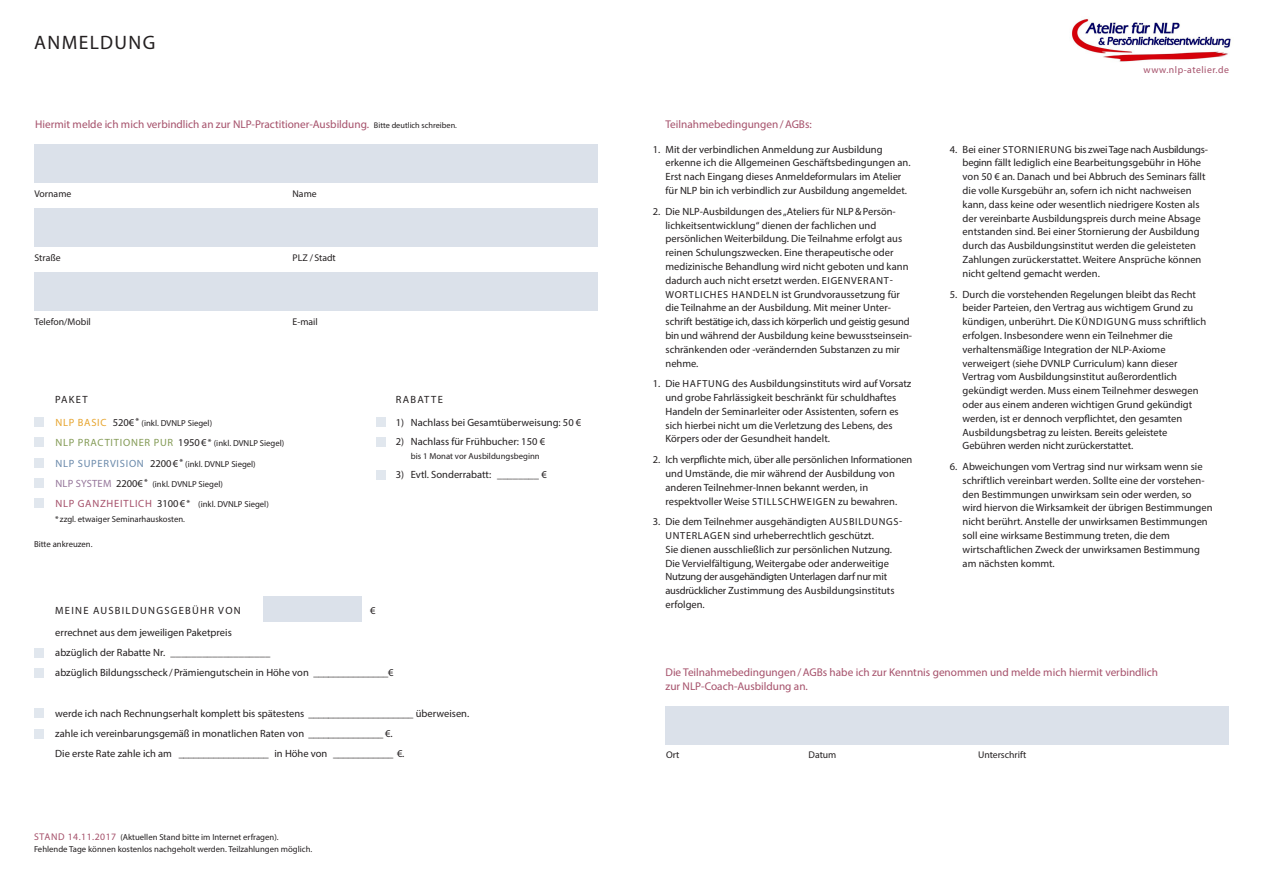
<style>
.page{position:relative;width:1263px;height:893px;background:#fff}
.page>*{position:absolute;margin:0;border:0;box-sizing:border-box;transform-origin:0 0}
.t1{font:19.5px "Myriad Pro";letter-spacing:.07em;color:#231f20}
.Formular_Typo{font:11.25px/13.5px "Myriad Pro";color:#a5506a}
.AGBs{font:10.5px/13.8px "Myriad Pro";color:#231f20}
.Formular_Typo_2{font:10.5px "Myriad Pro";color:#231f20}
.AGBs-2{font:10.5px "Myriad Pro";letter-spacing:.07em;color:#849b56}
.Absatzformat_1{font:10.5px "Myriad Pro";letter-spacing:.12em;color:#231f20}
.Formular_Typo-2{font:9.75px "Myriad Pro";color:#231f20}
.NLP_Übersicht{font:9.75px "Myriad Pro";letter-spacing:.05em;color:#a5506a}
.AGBs-3{font:8.7px "Myriad Pro";color:#231f20}
.NLP_Erläuterung{font:8.7px/12.8px "Myriad Pro";color:#231f20}
.Formular_Typo_2-2{font:8.7px "Myriad Pro";color:#231f20}
.s1{font-size:8.25px;color:#231f20}
.s2{font-size:10.5px;color:#e7a52f}
.s3{font-size:10.5px}
.s4{color:#231f20}
.s5{font-size:9px;color:#231f20}
.s6{font-size:8.7px;color:#231f20}
.s7{font-size:10.5px;color:#6a89aa}
.s8{font-size:10.5px;color:#95769a}
.s9{font-size:10.5px;color:#a5506a}
.s10{font-size:9.75px;color:#a5506a}
.s11{font-size:10.2px}
</style>
<div class="page">
<div style="left:34px;top:145px;width:563px;height:38px;background:#dbe1ea"></div>
<div style="left:34px;top:208px;width:563px;height:39px;background:#dbe1ea"></div>
<div style="left:34px;top:272px;width:563px;height:38px;background:#dbe1ea"></div>
<div style="left:34px;top:418px;width:9px;height:9px;background:#e1e7ee"></div>
<div style="left:34px;top:438px;width:9px;height:9px;background:#e1e7ee"></div>
<div style="left:34px;top:458px;width:9px;height:9px;background:#e1e7ee"></div>
<div style="left:34px;top:478px;width:9px;height:9px;background:#e1e7ee"></div>
<div style="left:34px;top:498px;width:9px;height:10px;background:#e1e7ee"></div>
<div style="left:376px;top:418px;width:10px;height:9px;background:#e1e7ee"></div>
<div style="left:376px;top:438px;width:10px;height:9px;background:#e1e7ee"></div>
<div style="left:34px;top:648px;width:9px;height:9px;background:#e1e7ee"></div>
<div style="left:34px;top:668px;width:9px;height:10px;background:#e1e7ee"></div>
<div style="left:34px;top:709px;width:9px;height:9px;background:#e1e7ee"></div>
<div style="left:34px;top:729px;width:9px;height:9px;background:#e1e7ee"></div>
<div style="left:376px;top:470px;width:10px;height:9px;background:#e1e7ee"></div>
<div style="left:263px;top:596px;width:98px;height:26px;background:#dbe1ea"></div>
<div style="left:665px;top:706px;width:564px;height:39px;background:#dbe1ea"></div>
<img style="left:1072px;top:19px;width:159px;height:43px">
<p class="t1" style="left:34px;top:30px;width:123px">ANMELDUNG</p>
<p class="Formular_Typo" style="left:35px;top:117px;width:423px">Hiermit melde ich mich verbindlich an zur NLP-Practitioner-Ausbildung. <span class="s1">Bitte deutlich schreiben.</span></p>
<p class="Formular_Typo-2" style="left:35px;top:187px;width:38px">Vorname</p>
<p class="Formular_Typo-2" style="left:293px;top:187px;width:26px">Name</p>
<p class="Formular_Typo-2" style="left:35px;top:252px;width:28px">Straße</p>
<p class="Formular_Typo-2" style="left:293px;top:252px;width:45px">PLZ / Stadt</p>
<p class="Formular_Typo-2" style="left:35px;top:316px;width:58px">Telefon/Mobil</p>
<p class="Formular_Typo-2" style="left:293px;top:316px;width:27px">E-mail</p>
<p class="Absatzformat_1" style="left:55px;top:393px;width:34px">PAKET</p>
<p class="Formular_Typo_2-2" style="left:55px;top:418px;width:158px"><span class="s2">NLP BASIC</span> <span class="s3">520€</span><sup>*</sup> (inkl. DVNLP Siegel)</p>
<p class="AGBs-2" style="left:55px;top:436px;width:230px">NLP PRACTITIONER PUR <span class="s4">1950€</span><span class="s5">*</span> <span class="s6">(inkl. DVNLP Siegel)</span></p>
<p class="AGBs-3" style="left:55px;top:458px;width:202px"><span class="s7">NLP SUPERVISION</span> <span class="s3">2200€</span><sup>*</sup> (inkl. DVNLP Siegel)</p>
<p class="AGBs-3" style="left:55px;top:478px;width:169px"><span class="s8">NLP SYSTEM</span> <span class="s3">2200€</span><sup>*</sup> (inkl. DVNLP Siegel)</p>
<p class="AGBs-3" style="left:55px;top:499px;width:215px"><span class="s9">NLP GANZHEITLICH</span> <span class="s3">3100€</span><sup>*</sup> (inkl. DVNLP Siegel)</p>
<p class="AGBs-3" style="left:55px;top:514px;width:131px">* zzgl. etwaiger Seminarhauskosten.</p>
<p class="AGBs-3" style="left:34px;top:538px;width:60px">Bitte ankreuzen.</p>
<p class="Absatzformat_1" style="left:396px;top:393px;width:48px">RABATTE</p>
<p class="Formular_Typo_2" style="left:396px;top:416px;width:187px">1) Nachlass bei Gesamtüberweisung: 50 €</p>
<p class="Formular_Typo_2" style="left:396px;top:435px;width:151px">2) Nachlass für Frühbucher: 150 €</p>
<p class="Formular_Typo_2-2" style="left:411px;top:450px;width:130px">bis 1 Monat vor Ausbildungsbeginn</p>
<p class="Formular_Typo_2" style="left:396px;top:468px;width:152px">3) Evtl. Sonderrabatt: ________ €</p>
<p class="Absatzformat_1" style="left:55px;top:604px;width:187px">MEINE AUSBILDUNGSGEBÜHR VON</p>
<p class="Absatzformat_1" style="left:370px;top:604px;width:7px">€</p>
<p class="Formular_Typo_2" style="left:55px;top:626px;width:178px">errechnet aus dem jeweiligen Paketpreis</p>
<p class="Formular_Typo_2" style="left:55px;top:646px;width:216px">abzüglich der Rabatte Nr. ___________________</p>
<p class="Formular_Typo_2" style="left:55px;top:666px;width:340px">abzüglich Bildungsscheck /Prämiengutschein in Höhe von _______________€</p>
<p class="Formular_Typo_2" style="left:55px;top:706px;width:415px">werde ich nach Rechnungserhalt komplett bis spätestens _____________________ überweisen.</p>
<p class="Formular_Typo_2" style="left:55px;top:727px;width:339px">zahle ich vereinbarungsgemäß in monatlichen Raten von _______________ €.</p>
<p class="Formular_Typo_2" style="left:55px;top:747px;width:351px">Die erste Rate zahle ich am __________________ in Höhe von ____________ €.</p>
<p class="NLP_Erläuterung" style="left:34px;top:830px;width:280px"><span class="s10">STAND 14.11.2017</span> (Aktuellen Stand bitte im Internet erfragen).<br>Fehlende Tage können kostenlos nachgeholt werden. Teilzahlungen möglich.</p>
<p class="Formular_Typo" style="left:665px;top:117px;width:148px">Teilnahmebedingungen/AGBs:</p>
<p class="AGBs" style="left:665px;top:142px;width:247px;text-indent:-13px">1. Mit der verbindlichen Anmeldung zur Ausbildung erkenne ich die Allgemeinen Geschäftsbedingungen an.<br>Erst nach Eingang dieses Anmeldeformulars im Atelier für NLP bin ich verbindlich zur Ausbildung angemeldet.</p>
<p class="AGBs" style="left:665px;top:204px;width:248px;text-indent:-13px">2. Die NLP-Ausbildungen des „Ateliers für NLP&amp;Persön&shy;lichkeitsentwicklung“ dienen der fachlichen und persönlichen Weiterbildung. Die Teilnahme erfolgt aus reinen Schulungszwecken. Eine therapeutische oder medizinische Behandlung wird nicht geboten und kann dadurch auch nicht ersetzt werden. <span class="s11">EIGENVERANT-WORTLICHES HANDELN</span> ist Grundvoraussetzung für die Teilnahme an der Ausbildung. Mit meiner Unter&shy;schrift bestätige ich, dass ich körperlich und geistig gesund bin und während der Ausbildung keine bewusstseinsein&shy;schränkenden oder -verändernden Substanzen zu mir nehme.</p>
<p class="AGBs" style="left:665px;top:377px;width:247px;text-indent:-13px">1. Die <span class="s11">HAFTUNG</span> des Ausbildungsinstituts wird auf Vorsatz und grobe Fahrlässigkeit beschränkt für schuldhaftes Handeln der Seminarleiter oder Assistenten, sofern es sich hierbei nicht um die Verletzung des Lebens, des Körpers oder der Gesundheit handelt.</p>
<p class="AGBs" style="left:665px;top:453px;width:248px;text-indent:-13px">2. Ich verpflichte mich, über alle persönlichen Informationen und Umstände, die mir während der Ausbildung von anderen Teilnehmer-Innen bekannt werden, in respektvoller Weise <span class="s11">STILLSCHWEIGEN</span> zu bewahren.</p>
<p class="AGBs" style="left:665px;top:515px;width:238px;text-indent:-13px">3. Die dem Teilnehmer ausgehändigten <span class="s11">AUSBILDUNGS-UNTERLAGEN</span> sind urheberrechtlich geschützt.<br>Sie dienen ausschließlich zur persönlichen Nutzung.<br>Die Vervielfältigung, Weitergabe oder anderweitige Nutzung der ausgehändigten Unterlagen darf nur mit ausdrücklicher Zustimmung des Ausbildungsinstituts erfolgen.</p>
<p class="NLP_Übersicht" style="left:1143px;top:64px;width:87px">www.nlp-atelier.de</p>
<p class="AGBs" style="left:963px;top:142px;width:247px;text-indent:-13px">4. Bei einer <span class="s11">STORNIERUNG</span> bis zwei Tage nach Ausbildungs&shy;beginn fällt lediglich eine Bearbeitungsgebühr in Höhe von 50 € an. Danach und bei Abbruch des Seminars fällt die volle Kursgebühr an, sofern ich nicht nachweisen kann, dass keine oder wesentlich niedrigere Kosten als der vereinbarte Ausbildungspreis durch meine Absage entstanden sind. Bei einer Stornierung der Ausbildung durch das Ausbildungsinstitut werden die geleisteten Zahlungen zurückerstattet. Weitere Ansprüche können nicht geltend gemacht werden.</p>
<p class="AGBs" style="left:963px;top:287px;width:245px;text-indent:-13px">5. Durch die vorstehenden Regelungen bleibt das Recht beider Parteien, den Vertrag aus wichtigem Grund zu kündigen, unberührt. Die <span class="s11">KÜNDIGUNG</span> muss schriftlich erfolgen. Insbesondere wenn ein Teilnehmer die verhaltensmäßige Integration der NLP-Axiome verweigert (siehe DVNLP Curriculum) kann dieser Vertrag vom Ausbildungsinstitut außerordentlich gekündigt werden. Muss einem Teilnehmer deswegen oder aus einem anderen wichtigen Grund gekündigt werden, ist er dennoch verpflichtet, den gesamten Ausbildungsbetrag zu leisten. Bereits geleistete Gebühren werden nicht zurückerstattet.</p>
<p class="AGBs" style="left:963px;top:459px;width:251px;text-indent:-13px">6. Abweichungen vom Vertrag sind nur wirksam wenn sie schriftlich vereinbart werden. Sollte eine der vorstehen&shy;den Bestimmungen unwirksam sein oder werden, so wird hiervon die Wirksamkeit der übrigen Bestimmungen nicht berührt. Anstelle der unwirksamen Bestimmungen soll eine wirksame Bestimmung treten, die dem wirtschaftlichen Zweck der unwirksamen Bestimmung am nächsten kommt.</p>
<p class="Formular_Typo" style="left:665px;top:665px;width:494px">Die Teilnahmebedingungen/AGBs habe ich zur Kenntnis genommen und melde mich hiermit verbindlich zur NLP-Coach-Ausbildung an.</p>
<p class="Formular_Typo-2" style="left:666px;top:749px;width:15px">Ort</p>
<p class="Formular_Typo-2" style="left:808px;top:749px;width:29px">Datum</p>
<p class="Formular_Typo-2" style="left:978px;top:749px;width:50px">Unterschrift</p>
</div>
